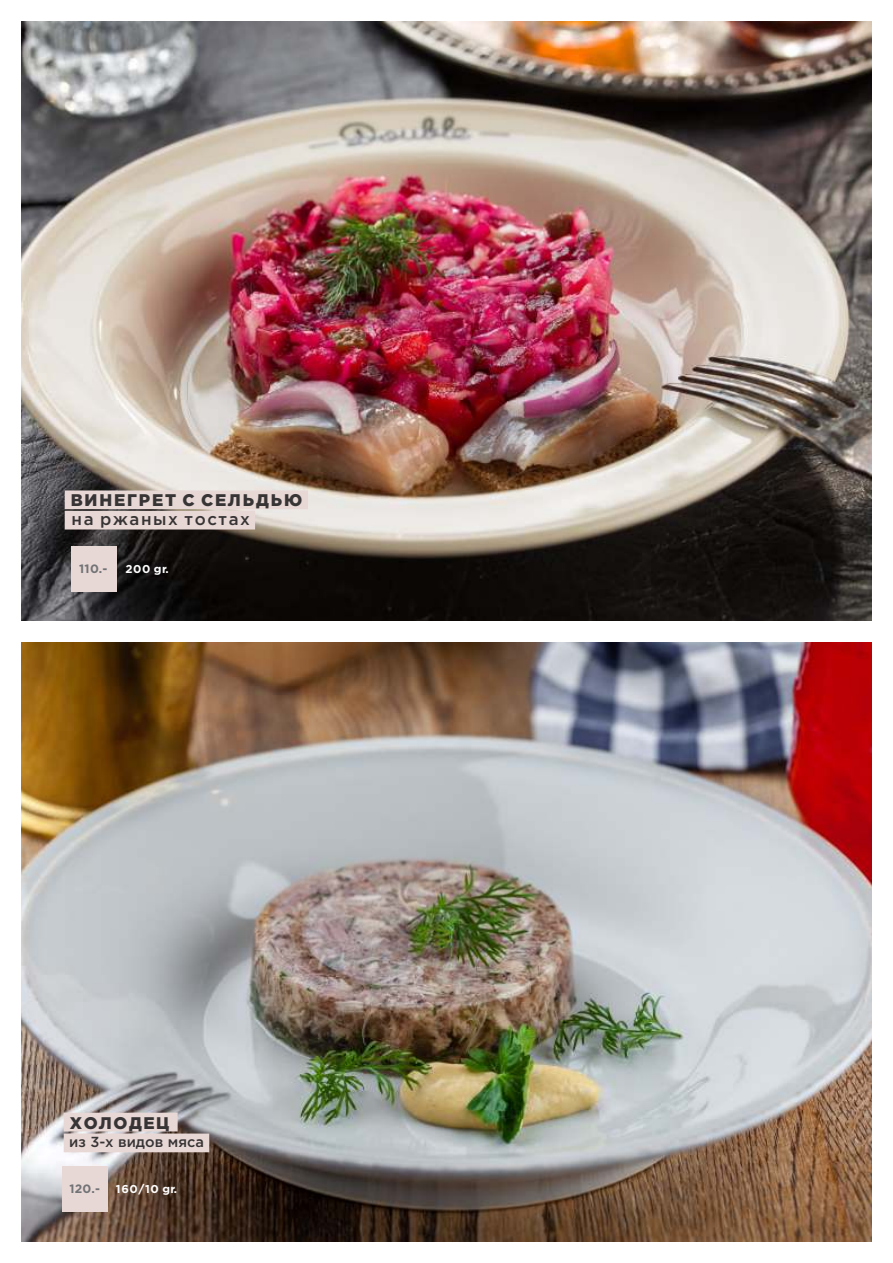
<style>
.page{position:relative;width:893px;height:1263px;background:#fff}
.page>*{position:absolute;margin:0;border:0;box-sizing:border-box;transform-origin:0 0}
.t1{font:900 16.8px "Gotham Pro";letter-spacing:.11em;color:#373435}
.t2{font:500 16.8px "Gotham Pro";letter-spacing:.095em;color:#373435}
.t3{font:900 16.8px "Gotham Pro";letter-spacing:.09em;color:#373435}
.t4{font:500 14.55px "Gotham Pro";color:#373435}
.t5{font:700 12.15px "Gotham Pro";letter-spacing:.02em;color:#727376}
.t6{font:700 11.4px "Gotham Pro";letter-spacing:.05em;color:#fefefe}
</style>
<div class="page">
<img style="left:21px;top:642px;width:851px;height:599px">
<img style="left:21px;top:21px;width:851px;height:600px">
<div style="left:72px;top:546px;width:45px;height:46px;background:#e8d8d5"></div>
<div style="left:65px;top:511px;width:190px;height:18px;background:#e8d8d5"></div>
<div style="left:65px;top:490px;width:243px;height:19px;background:#e8d8d5"></div>
<div style="left:62px;top:1165px;width:46px;height:46px;background:#e8d8d5"></div>
<div style="left:64px;top:1113px;width:114px;height:18px;background:#e8d8d5"></div>
<div style="left:64px;top:1133px;width:145px;height:19px;background:#e8d8d5"></div>
<p class="t1" style="left:71px;top:494px;width:233px">ВИНЕГРЕТ С СЕЛЬДЬЮ</p>
<p class="t2" style="left:72px;top:512px;width:180px">на ржаных тостах</p>
<p class="t5" style="left:79px;top:564px;width:30px">110.-</p>
<p class="t6" style="left:125px;top:565px;width:45px">200 gr.</p>
<p class="t3" style="left:70px;top:1117px;width:101px">ХОЛОДЕЦ</p>
<p class="t4" style="left:69px;top:1136px;width:136px">из 3-х видов мяса</p>
<p class="t5" style="left:69px;top:1184px;width:32px">120.-</p>
<p class="t6" style="left:116px;top:1184px;width:63px">160/10 gr.</p>
</div>
